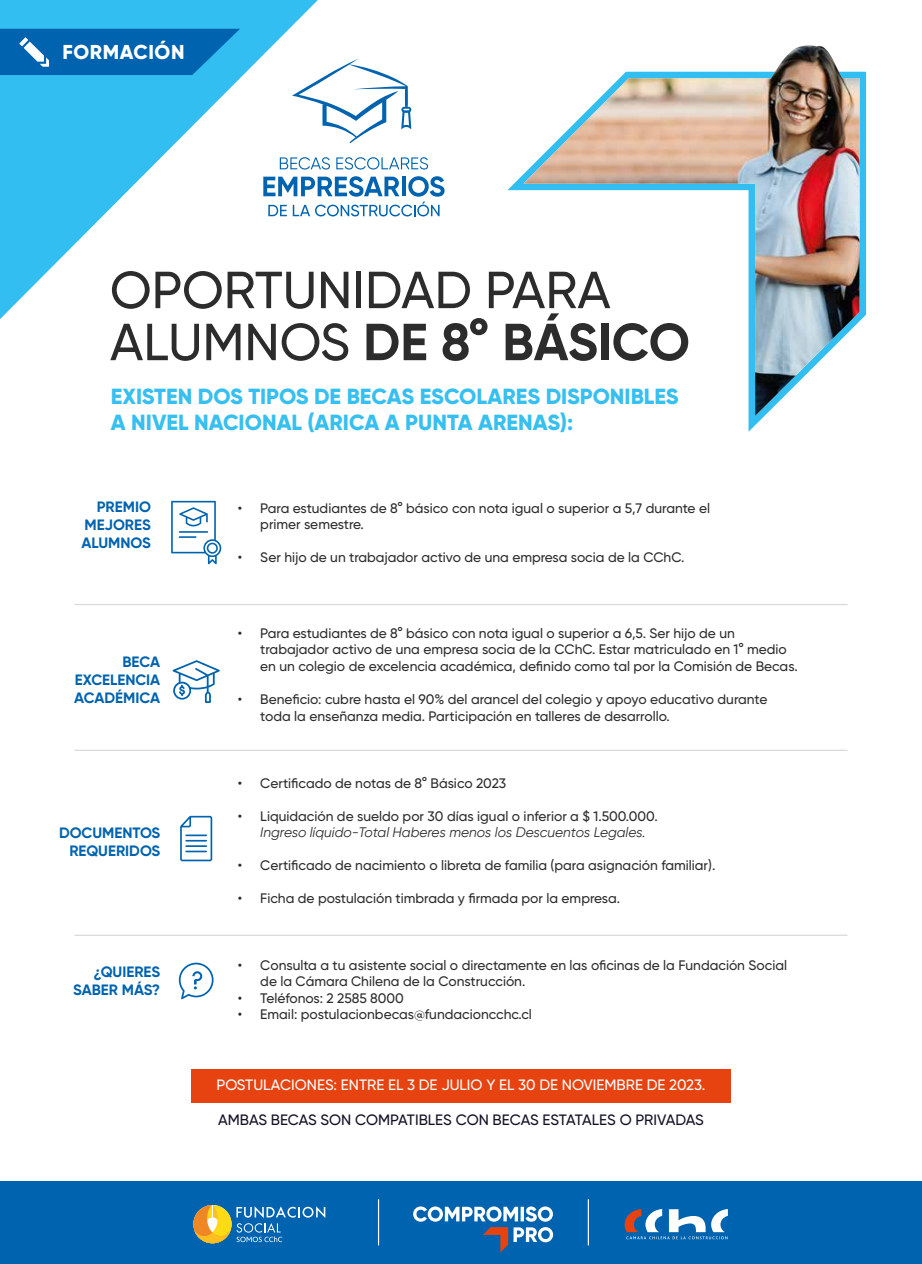
<style>
.page{position:relative;width:922px;height:1264px;background:#fff}
.page>*{position:absolute;margin:0;border:0;box-sizing:border-box;transform-origin:0 0}
.t1{font:500 52px/52px "Gilroy";color:#2c2c2c}
.t2{font:800 21.88px/26.2px "Gilroy";color:#37bff0}
.t3{font:800 20.12px "Gilroy";letter-spacing:.025em;color:#fff}
.t4{font:700 15px/18px "Gilroy";color:#0063af;text-align:justify}
.t5{font:500 15px "Gilroy";color:#fff}
.t6{font:500 15px "Gilroy";color:#141125}
.t7{font:500 13.75px/16.5px "Gilroy";color:#2c2c2c}
.t8{font:italic 13.75px "Gilroy";color:#2c2c2c}
.s1{font-weight:700}
</style>
<div class="page">
<svg style="left:0;top:0;width:318px;height:319px"></svg>
<svg style="left:0;top:29px;width:240px;height:46px"></svg>
<div style="left:0;top:1181px;width:921px;height:82px;background:#0063af"></div>
<svg style="left:280px;top:157px;width:50px;height:12px"></svg>
<svg style="left:336px;top:157px;width:92px;height:12px"></svg>
<svg style="left:263px;top:176px;width:181px;height:40px"></svg>
<svg style="left:292px;top:59px;width:119px;height:84px"></svg>
<div style="left:191px;top:1068px;width:539px;height:34px;background:#e74310"></div>
<svg style="left:507px;top:72px;width:358px;height:360px"></svg>
<img style="left:523px;top:45px;width:336px;height:371px">
<hr style="left:74px;top:604px;width:773px;height:1px;background:#dadada">
<hr style="left:74px;top:749px;width:773px;height:2px;background:#dadada">
<hr style="left:74px;top:934px;width:773px;height:1px;background:#dadada">
<svg style="left:171px;top:501px;width:50px;height:63px"></svg>
<svg style="left:172px;top:660px;width:48px;height:43px"></svg>
<svg style="left:180px;top:815px;width:32px;height:46px"></svg>
<hr style="left:185px;top:850px;width:22px;height:2px;background:#0063af">
<svg style="left:179px;top:962px;width:34px;height:37px"></svg>
<svg style="left:413px;top:1206px;width:140px;height:46px"></svg>
<svg style="left:624px;top:1209px;width:103px;height:30px"></svg>
<hr style="left:587px;top:1198px;width:1px;height:47px;background:#fff">
<hr style="left:378px;top:1198px;width:1px;height:47px;background:#fff">
<svg style="left:193px;top:1205px;width:132px;height:38px"></svg>
<h3 class="t3" style="left:63px;top:39px;width:123px">FORMACIÓN</h3>
<h1 class="t1" style="left:110px;top:263px;width:581px">OPORTUNIDAD PARA<br>ALUMNOS <span class="s1">DE 8° BÁSICO</span></h1>
<h2 class="t2" style="left:111px;top:383px;width:569px">EXISTEN DOS TIPOS DE BECAS ESCOLARES DISPONIBLES<br>A NIVEL NACIONAL (ARICA A PUNTA ARENAS):</h2>
<p class="t4" style="left:81px;top:498px;width:71px;text-indent:15px">PREMIO MEJORES ALUMNOS</p>
<p class="t4" style="left:74px;top:652px;width:88px;text-indent:48px">BECA EXCELENCIA ACADÉMICA</p>
<p class="t4" style="left:59px;top:823px;width:103px;text-align:right">DOCUMENTOS<br>REQUERIDOS</p>
<p class="t4" style="left:73px;top:962px;width:89px;text-align:right">¿QUIERES<br>SABER MÁS?</p>
<p class="t7" style="left:260px;top:499px;width:451px;text-indent:-22px">• Para estudiantes de 8° básico con nota igual o superior a 5,7 durante el primer semestre.</p>
<p class="t7" style="left:238px;top:549px;width:448px">• Ser hijo de un trabajador activo de una empresa socia de la CChC.</p>
<p class="t7" style="left:260px;top:624px;width:539px;text-indent:-22px">• Para estudiantes de 8° básico con nota igual o superior a 6,5. Ser hijo de un trabajador activo de una empresa socia de la CChC. Estar matriculado en 1° medio en un colegio de excelencia académica, definido como tal por la Comisión de Becas.</p>
<p class="t7" style="left:260px;top:690px;width:508px;text-indent:-22px">• Beneficio: cubre hasta el 90% del arancel del colegio y apoyo educativo durante toda la enseñanza media. Participación en talleres de desarrollo.</p>
<p class="t7" style="left:238px;top:774px;width:270px">• Certificado de notas de 8° Básico 2023</p>
<p class="t7" style="left:238px;top:807px;width:421px">• Liquidación de sueldo por 30 días igual o inferior a $ 1.500.000.</p>
<p class="t8" style="left:260px;top:823px;width:387px">Ingreso líquido-Total Haberes menos los Descuentos Legales.</p>
<p class="t7" style="left:238px;top:856px;width:479px">• Certificado de nacimiento o libreta de familia (para asignación familiar).</p>
<p class="t7" style="left:238px;top:889px;width:384px">• Ficha de postulación timbrada y firmada por la empresa.</p>
<p class="t7" style="left:260px;top:956px;width:528px;text-indent:-22px">• Consulta a tu asistente social o directamente en las oficinas de la Fundación Social de la Cámara Chilena de la Construcción.</p>
<p class="t7" style="left:238px;top:989px;width:168px">• Teléfonos: 2 2585 8000</p>
<p class="t7" style="left:238px;top:1005px;width:295px">• Email: postulacionbecas@fundacioncchc.cl</p>
<p class="t5" style="left:216px;top:1075px;width:490px">POSTULACIONES: ENTRE EL 3 DE JULIO Y EL 30 DE NOVIEMBRE DE 2023.</p>
<p class="t6" style="left:218px;top:1110px;width:487px">AMBAS BECAS SON COMPATIBLES CON BECAS ESTATALES O PRIVADAS</p>
</div>
